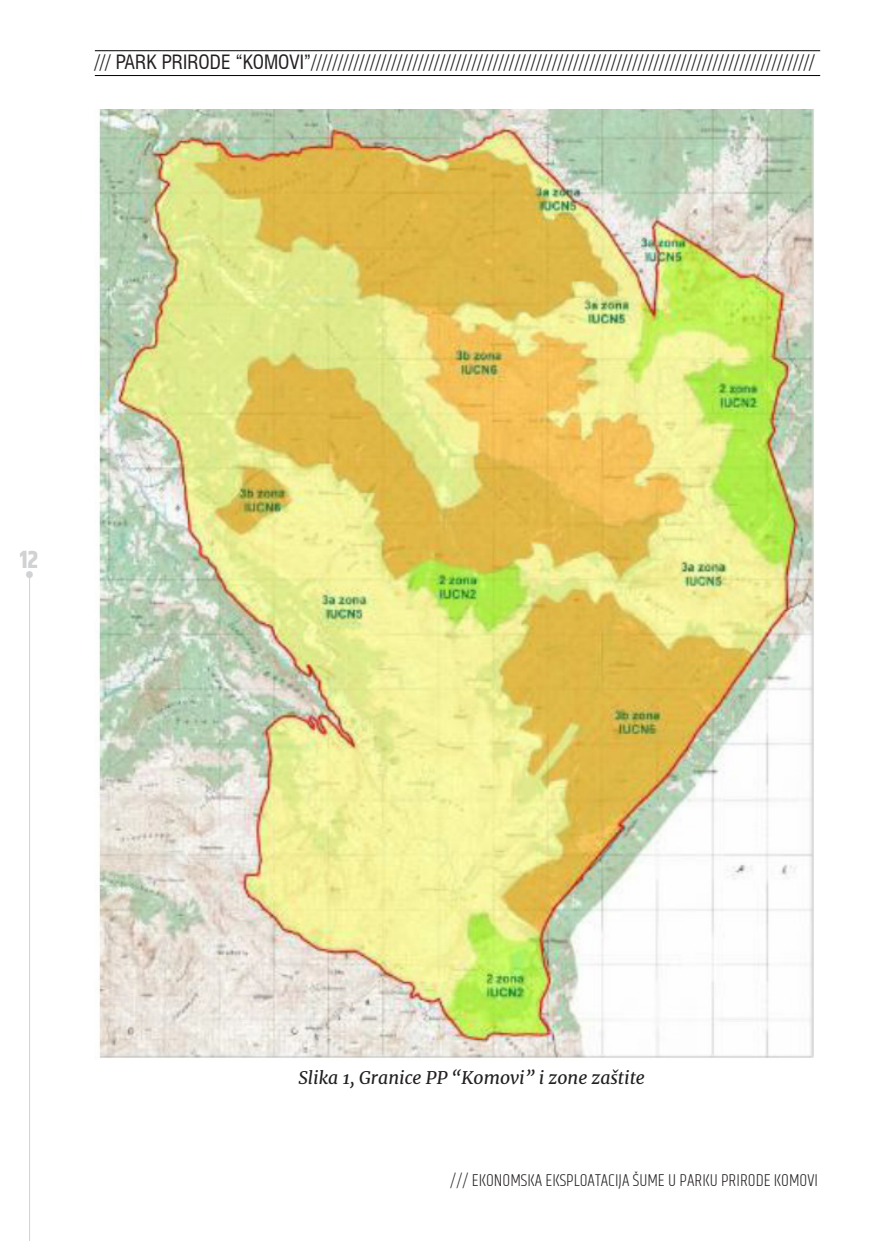
<style>
.page{position:relative;width:869px;height:1241px;background:#fff}
.page>*{position:absolute;margin:0;border:0;box-sizing:border-box;transform-origin:0 0}
.t1{font:700 24.5px "Khand";color:#d1d2d4}
.Legenda{font:italic condensed 19.25px "Swiss 721 BT";color:#231f20}
.t2{font:300 17.5px "Khand";color:#231f20}
.List_Paragraph{font:italic 17.5px "Merriweather";color:#231f20}
.t3{font:700 15.75px "Century Gothic";color:#d1d2d4}
.s1{font-style:normal}
</style>
<div class="page">
<hr style="left:29px;top:575px;width:1px;height:665px;background:#d1d2d4">
<img style="left:98px;top:109px;width:716px;height:949px">
<hr style="left:95px;top:75px;width:724px;height:1px;background:#000">
<hr style="left:95px;top:50px;width:724px;height:1px;background:#000">
<p class="Legenda" style="left:95px;top:51px;width:721px">/// <span class="s1">PARK PRIRODE “KOMOVI”</span>//////////////////////////////////////////////////////////////////////////////////////////////</p>
<p class="t1" style="left:20px;top:542px;width:20px">12</p>
<p class="t3" style="left:25px;top:561px;width:11px">●</p>
<p class="List_Paragraph" style="left:298px;top:1065px;width:348px">Slika 1, Granice PP “Komovi” i zone zaštite</p>
<p class="t2" style="left:449px;top:1169px;width:369px">/// EKONOMSKA EKSPLOATACIJA ŠUME U PARKU PRIRODE KOMOVI</p>
</div>
